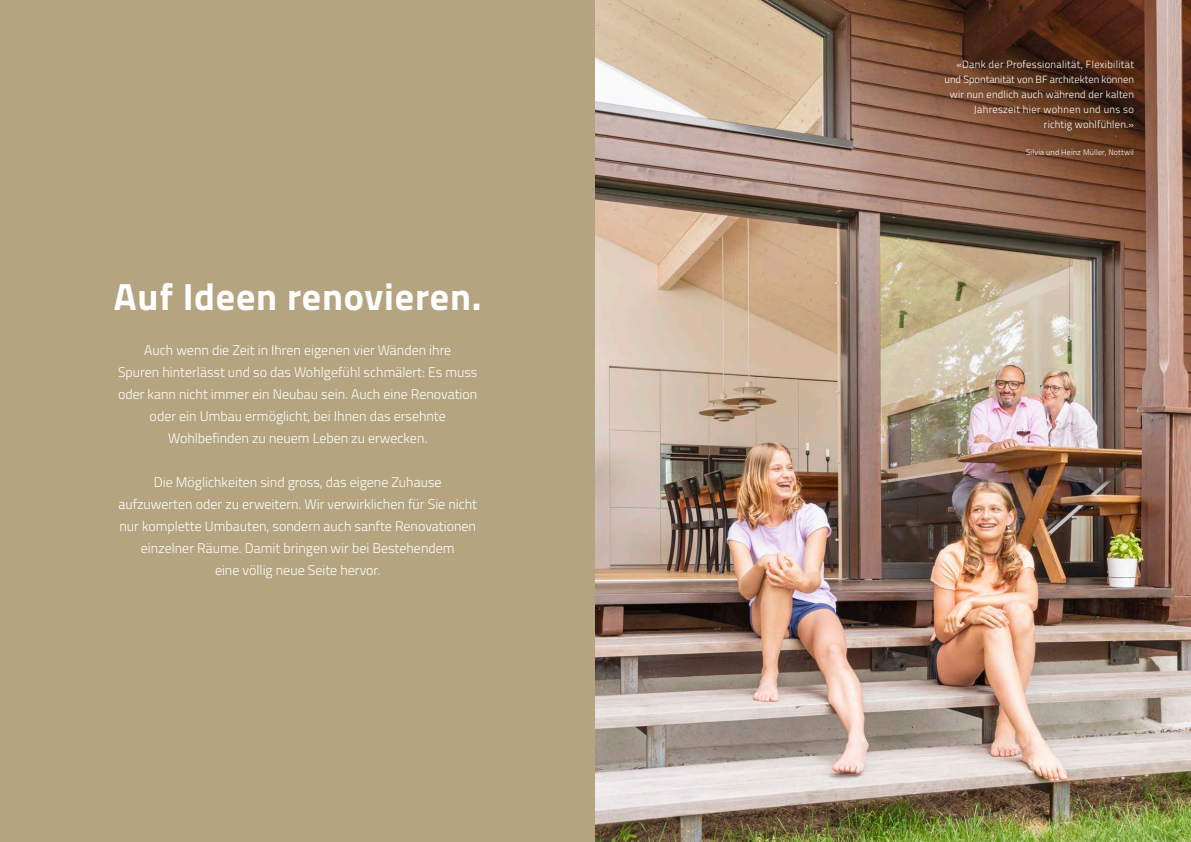
<style>
.page{position:relative;width:1191px;height:842px;background:#fff}
.page>*{position:absolute;margin:0;border:0;box-sizing:border-box;transform-origin:0 0}
.Titel_Gross{font:700 38px "Titillium Web";letter-spacing:.02em;color:#fff}
.Einleitungstext{font:300 14px/22px "Titillium Web";color:#fff;text-align:center}
.Einleitungstext-2{font:300 10.5px/15px "Titillium Web";letter-spacing:.02em;color:#fff;text-align:right}
.Einleitungstext-3{font:300 8px "Titillium Web";letter-spacing:.02em;color:#fff}
</style>
<div class="page">
<div style="left:0;top:0;width:595px;height:842px;background:#b4a480"></div>
<img style="left:595px;top:0;width:596px;height:842px">
<p class="Titel_Gross" style="left:114px;top:268px;width:369px">Auf Ideen renovieren.</p>
<p class="Einleitungstext" style="left:118px;top:338px;width:361px">Auch wenn die Zeit in Ihren eigenen vier Wänden ihre<br>Spuren hinterlässt und so das Wohlgefühl schmälert: Es muss oder kann nicht immer ein Neubau sein. Auch eine Renovation oder ein Umbau ermöglicht, bei Ihnen das ersehnte Wohlbefinden zu neuem Leben zu erwecken.</p>
<p class="Einleitungstext" style="left:118px;top:470px;width:360px">Die Möglichkeiten sind gross, das eigene Zuhause aufzuwerten oder zu erweitern. Wir verwirklichen für Sie nicht nur komplette Umbauten, sondern auch sanfte Renovationen einzelner Räume. Damit bringen wir bei Bestehendem<br>eine völlig neue Seite hervor.</p>
<p class="Einleitungstext-2" style="left:944px;top:56px;width:191px">«Dank der Professionalität, Flexibilität und Spontanität von BF architekten können wir nun endlich auch während der kalten Jahreszeit hier wohnen und uns so richtig wohlfühlen.»</p>
<p class="Einleitungstext-3" style="left:1026px;top:146px;width:109px">Silvia und Heinz Müller, Nottwil</p>
</div>
